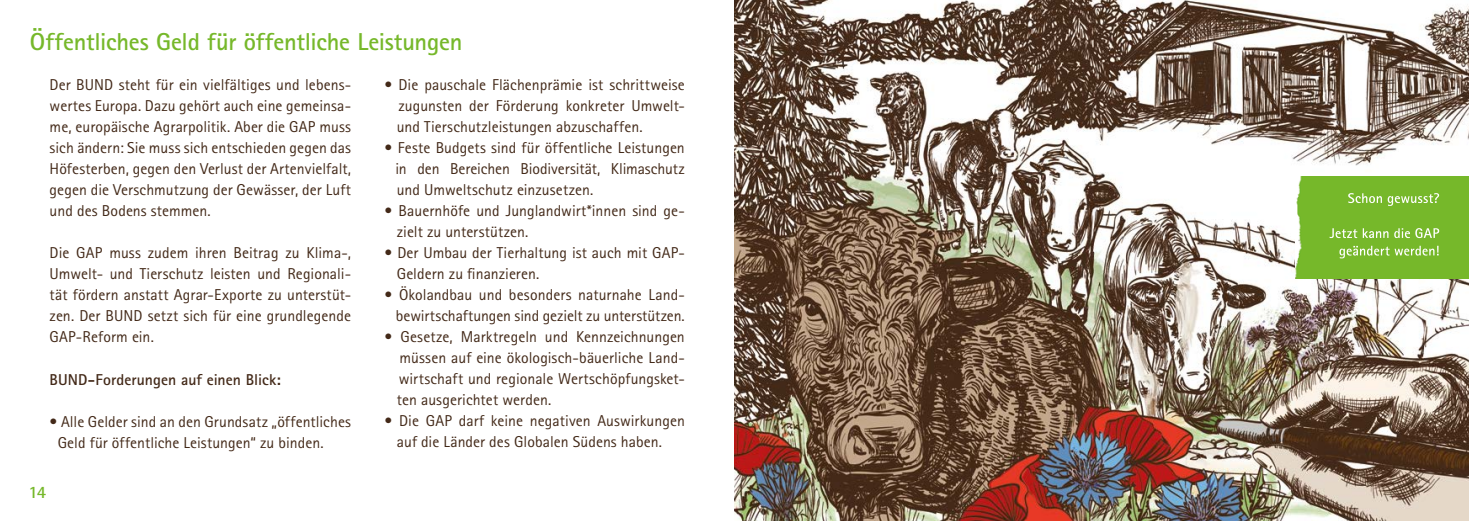
<style>
.page{position:relative;width:1469px;height:521px;background:#fff}
.page>*{position:absolute;margin:0;border:0;box-sizing:border-box;transform-origin:0 0}
.t1{font:700 24.5px "Rotis Sans Serif Std";letter-spacing:-.01em;color:#76b82a}
.t2{font:700 17.5px "Rotis Sans Serif Std";color:#76b82a}
.t3{font:15.75px/21px "Rotis Sans Serif Std";color:#432918;text-align:justify}
.t4{font:700 15.75px "Rotis Sans Serif Std";letter-spacing:.005em;color:#432918}
</style>
<div class="page">
<img style="left:734px;top:0;width:734px;height:521px">
<div style="left:1295px;top:176px;width:173px;height:102px;background:#76b82a"></div>
<svg style="left:1339px;top:246px;width:99px;height:12px"></svg>
<svg style="left:1329px;top:228px;width:110px;height:10px"></svg>
<svg style="left:1348px;top:193px;width:90px;height:13px"></svg>
<h1 class="t1" style="left:30px;top:26px;width:434px">Öffentliches Geld für öffentliche Leistungen</h1>
<p class="t3" style="left:50px;top:75px;width:303px">Der BUND steht für ein vielfältiges und lebens&shy;wertes Europa. Dazu gehört auch eine gemeinsa&shy;me, europäische Agrarpolitik. Aber die GAP muss sich ändern: Sie muss sich entschieden gegen das Höfesterben, gegen den Verlust der Artenvielfalt, gegen die Verschmutzung der Gewässer, der Luft und des Bodens stemmen.</p>
<p class="t3" style="left:50px;top:242px;width:303px">Die GAP muss zudem ihren Beitrag zu Klima-, Umwelt- und Tierschutz leisten und Regionali&shy;tät fördern anstatt Agrar-Exporte zu unterstüt&shy;zen. Der BUND setzt sich für eine grundlegende GAP-Reform ein.</p>
<p class="t4" style="left:50px;top:369px;width:233px">BUND-Forderungen auf einen Blick:</p>
<p class="t3" style="left:58px;top:410px;width:295px;text-indent:-8px">• Alle Gelder sind an den Grundsatz „öffentliches<br>Geld für öffentliche Leistungen“ zu binden.</p>
<p class="t3" style="left:397px;top:74px;width:289px;text-indent:-12px">• Die pauschale Flächenprämie ist schrittweise zugunsten der Förderung konkreter Umwelt&shy;und Tierschutzleistungen abzuschaffen.</p>
<p class="t3" style="left:395px;top:137px;width:291px;text-indent:-11px">• Feste Budgets sind für öffentliche Leistungen in den Bereichen Biodiversität, Klimaschutz und Umweltschutz einzusetzen.</p>
<p class="t3" style="left:397px;top:200px;width:289px;text-indent:-12px">• Bauernhöfe und Junglandwirt*innen sind ge&shy;zielt zu unterstützen.</p>
<p class="t3" style="left:397px;top:242px;width:289px;text-indent:-12px">• Der Umbau der Tierhaltung ist auch mit GAP-<br>Geldern zu finanzieren.</p>
<p class="t3" style="left:384px;top:284px;width:302px;text-align:right">• Ökolandbau und besonders naturnahe Land&shy;bewirtschaftungen sind gezielt zu unterstützen.</p>
<p class="t3" style="left:397px;top:326px;width:289px;text-indent:-12px">• Gesetze, Marktregeln und Kennzeichnungen müssen auf eine ökologisch-bäuerliche Land&shy;wirtschaft und regionale Wertschöpfungsket&shy;ten ausgerichtet werden.</p>
<p class="t3" style="left:397px;top:410px;width:289px;text-indent:-12px">• Die GAP darf keine negativen Auswirkungen auf die Länder des Globalen Südens haben.</p>
<p class="t2" style="left:29px;top:481px;width:19px">14</p>
</div>
